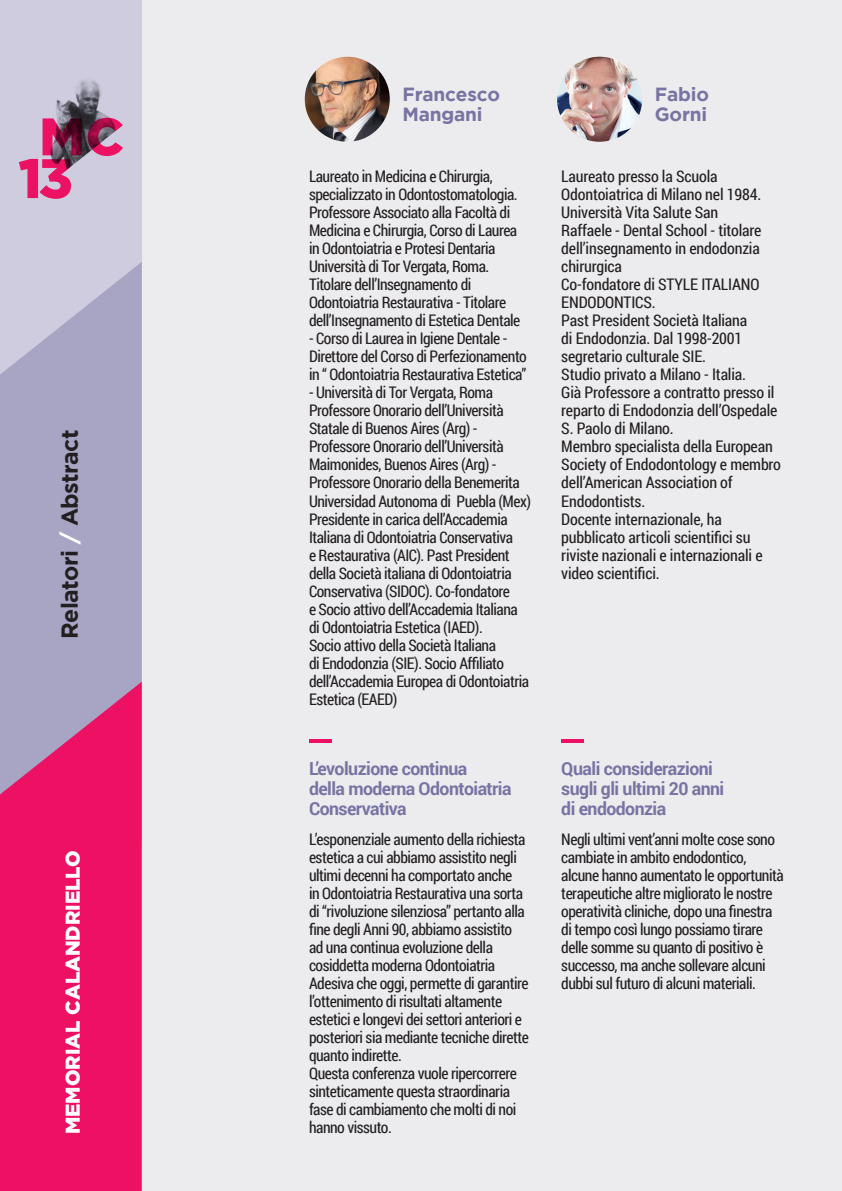
<style>
.page{position:relative;width:842px;height:1191px;background:#ececee}
.page>*{position:absolute;margin:0;border:0;box-sizing:border-box;transform-origin:0 0}
.t1{font:900 55.6px "Gotham";color:#ec1163}
.t2{font:900 52.6px "Gotham";color:#ec1163}
.t3{font:700 23px "Gotham";letter-spacing:-.025em;color:#231f20}
.t4{font:900 20px "Gotham";color:#fff}
.t5{font:700 19px "Gotham";letter-spacing:-.01em;color:#7773a3}
.t6{font:700 18px/20px "Roboto";letter-spacing:-.03em;color:#7773a3}
.t7{font:16px/18px "Roboto Condensed";letter-spacing:-.03em;color:#231f20}
.t8{font:16px/18px "Roboto Condensed";letter-spacing:-.01em;color:#231f20}
.s1{color:#fff}
</style>
<div class="page">
<img style="left:305px;top:57px;width:85px;height:85px;border-radius:43px">
<div style="left:0;top:0;width:142px;height:1191px;background:#ceccde"></div>
<svg style="left:0;top:262px;width:142px;height:419px;background:#acaac6"></svg>
<svg style="left:0;top:681px;width:142px;height:510px;background:#e4216d"></svg>
<img style="left:50px;top:80px;width:66px;height:92px">
<hr style="left:309px;top:739px;width:23px;height:4px;background:#ec1163">
<img style="left:557px;top:57px;width:85px;height:85px;border-radius:43px">
<hr style="left:561px;top:739px;width:23px;height:4px;background:#ec1163">
<p class="t5" style="left:403px;top:84px;width:99px">Francesco</p>
<p class="t5" style="left:403px;top:103px;width:82px">Mangani</p>
<p class="t2" style="left:39px;top:106px;width:86px">MC</p>
<p class="t1" style="left:18px;top:146px;width:56px">13</p>
<p class="t7" style="left:309px;top:167px;width:210px">Laureato in Medicina e Chirurgia, specializzato in Odontostomatologia.</p>
<p class="t7" style="left:309px;top:203px;width:210px">Professore Associato alla Facoltà di Medicina e Chirurgia, Corso di Laurea in Odontoiatria e Protesi Dentaria Università di Tor Vergata, Roma.</p>
<p class="t7" style="left:309px;top:275px;width:213px">Titolare dell’Insegnamento di<br>Odontoiatria Restaurativa - Titolare dell’Insegnamento di Estetica Dentale</p>
<p class="t7" style="left:309px;top:329px;width:219px">- Corso di Laurea in Igiene Dentale -<br>Direttore del Corso di Perfezionamento in “ Odontoiatria Restaurativa Estetica”</p>
<p class="t7" style="left:309px;top:383px;width:186px">- Università di Tor Vergata, Roma</p>
<p class="t7" style="left:309px;top:401px;width:224px">Professore Onorario dell’Università Statale di Buenos Aires (Arg) - Professore Onorario dell’Università Maimonides, Buenos Aires (Arg) - Professore Onorario della Benemerita Universidad Autonoma di Puebla (Mex)</p>
<p class="t7" style="left:309px;top:509px;width:222px">Presidente in carica dell’Accademia Italiana di Odontoiatria Conservativa<br>e Restaurativa (AIC). Past President della Società italiana di Odontoiatria Conservativa (SIDOC). Co-fondatore<br>e Socio attivo dell’Accademia Italiana di Odontoiatria Estetica (IAED).<br>Socio attivo della Società Italiana<br>di Endodonzia (SIE). Socio Affiliato dell’Accademia Europea di Odontoiatria Estetica (EAED)</p>
<p class="t3" style="left:56px;top:638px;width:210px;rotate:-90deg">Relatori <span class="s1">/</span> Abstract</p>
<p class="t4" style="left:61px;top:1134px;width:285px;rotate:-90deg">MEMORIAL CALANDRIELLO</p>
<p class="t6" style="left:309px;top:757px;width:160px">L’evoluzione continua</p>
<p class="t6" style="left:309px;top:777px;width:204px">della moderna Odontoiatria<br>Conservativa</p>
<p class="t7" style="left:309px;top:829px;width:221px">L’esponenziale aumento della richiesta estetica a cui abbiamo assistito negli ultimi decenni ha comportato anche<br>in Odontoiatria Restaurativa una sorta di “rivoluzione silenziosa” pertanto alla fine degli Anni 90, abbiamo assistito ad una continua evoluzione della cosiddetta moderna Odontoiatria Adesiva che oggi, permette di garantire l’ottenimento di risultati altamente estetici e longevi dei settori anteriori e posteriori sia mediante tecniche dirette quanto indirette.</p>
<p class="t7" style="left:309px;top:1063px;width:209px">Questa conferenza vuole ripercorrere sinteticamente questa straordinaria fase di cambiamento che molti di noi hanno vissuto.</p>
<p class="t5" style="left:655px;top:84px;width:56px">Fabio</p>
<p class="t5" style="left:655px;top:103px;width:54px">Gorni</p>
<p class="t8" style="left:561px;top:167px;width:201px">Laureato presso la Scuola<br>Odontoiatrica di Milano nel 1984.</p>
<p class="t8" style="left:561px;top:203px;width:202px">Università Vita Salute San<br>Raffaele - Dental School - titolare dell’insegnamento in endodonzia chirurgica</p>
<p class="t8" style="left:561px;top:275px;width:200px">Co-fondatore di STYLE ITALIANO<br>ENDODONTICS.</p>
<p class="t8" style="left:561px;top:311px;width:187px">Past President Società Italiana di Endodonzia. Dal 1998-2001 segretario culturale SIE.</p>
<p class="t8" style="left:561px;top:365px;width:186px">Studio privato a Milano - Italia.</p>
<p class="t8" style="left:561px;top:383px;width:218px">Già Professore a contratto presso il reparto di Endodonzia dell’Ospedale<br>S. Paolo di Milano.</p>
<p class="t8" style="left:561px;top:437px;width:221px">Membro specialista della European<br>Society of Endodontology e membro dell’American Association of<br>Endodontists.</p>
<p class="t8" style="left:561px;top:509px;width:203px">Docente internazionale, ha pubblicato articoli scientifici su riviste nazionali e internazionali e video scientifici.</p>
<p class="t6" style="left:561px;top:757px;width:153px">Quali considerazioni</p>
<p class="t6" style="left:561px;top:777px;width:165px">sugli gli ultimi 20 anni</p>
<p class="t6" style="left:561px;top:797px;width:106px">di endodonzia</p>
<p class="t7" style="left:561px;top:829px;width:224px">Negli ultimi vent’anni molte cose sono cambiate in ambito endodontico, alcune hanno aumentato le opportunità terapeutiche altre migliorato le nostre operatività cliniche, dopo una finestra di tempo così lungo possiamo tirare delle somme su quanto di positivo è successo, ma anche sollevare alcuni dubbi sul futuro di alcuni materiali.</p>
</div>
